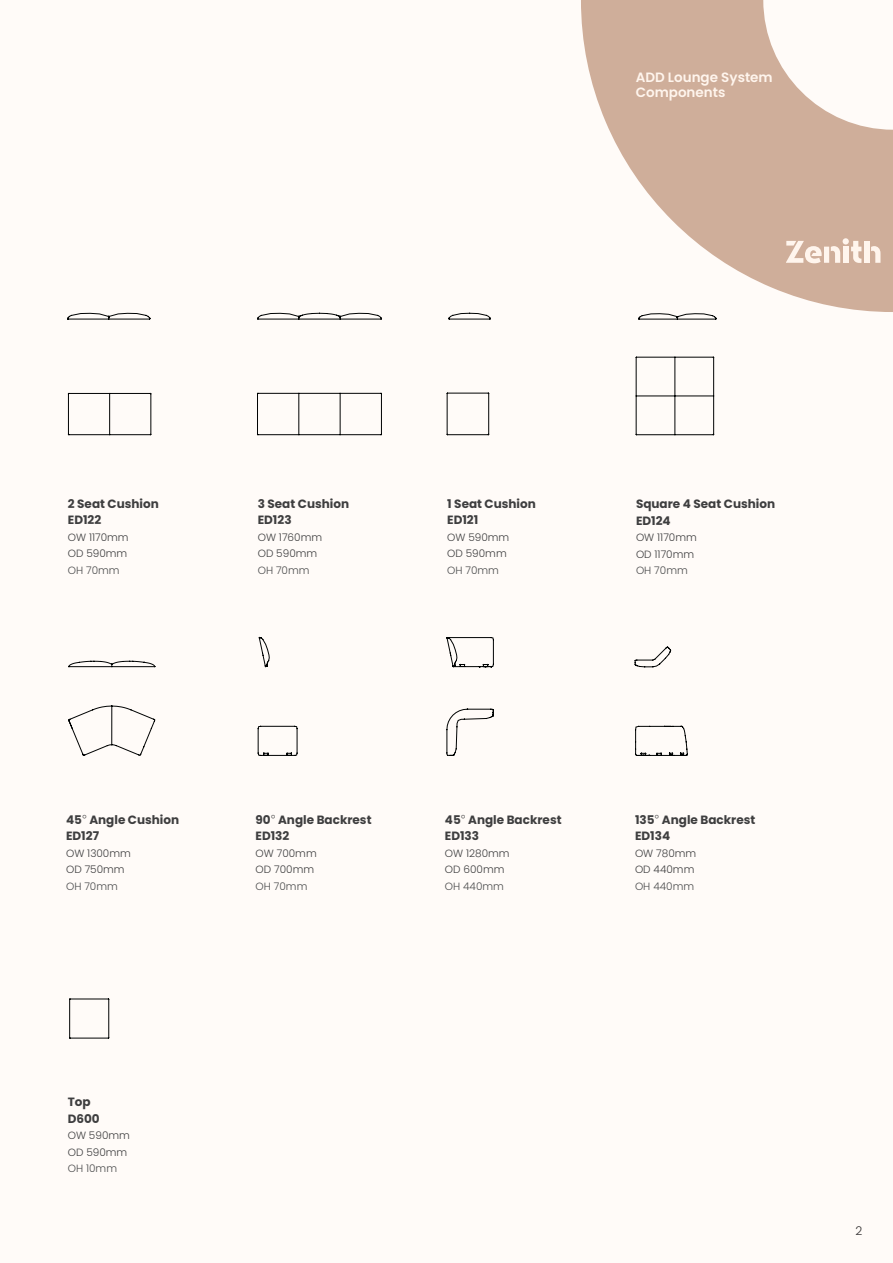
<style>
.page{position:relative;width:893px;height:1263px;background:#fffbf8}
.page>*{position:absolute;margin:0;border:0;box-sizing:border-box;transform-origin:0 0}
.PRODUCT_NAME_BOTTOM{font:600 13.5px "Poppins";color:#fff5ed}
.COPY{font:700 12px "Poppins";color:#3e3e3f}
.t1{font:300 12px "Poppins";color:#312f30}
.COPY-2{font:300 10.5px "Poppins";color:#3e3e3f}
.COPY-3{font:300 10.5px "Poppins";color:#4b4c4d}
.s1{font-family:"Futura LT Pro";font-weight:300}
</style>
<div class="page">
<svg style="left:581px;top:0;width:312px;height:312px;fill:#cfae9a"></svg>
<div style="left:843px;top:247px;width:5px;height:16px;background:#fff5ed"></div>
<div style="left:843px;top:238px;width:6px;height:7px;background:#fff5ed;border-radius:50%"></div>
<svg style="left:851px;top:241px;width:10px;height:23px"></svg>
<div style="left:864px;top:241px;width:5px;height:22px;background:#fff5ed"></div>
<svg style="left:871px;top:246px;width:9px;height:17px"></svg>
<svg style="left:786px;top:241px;width:54px;height:22px"></svg>
<svg style="left:68px;top:392px;width:84px;height:44px"></svg>
<svg style="left:67px;top:313px;width:84px;height:7px"></svg>
<svg style="left:257px;top:392px;width:125px;height:44px"></svg>
<svg style="left:257px;top:312px;width:125px;height:8px"></svg>
<svg style="left:446px;top:392px;width:44px;height:44px"></svg>
<svg style="left:448px;top:312px;width:43px;height:8px"></svg>
<svg style="left:635px;top:356px;width:79px;height:80px"></svg>
<svg style="left:638px;top:313px;width:79px;height:7px"></svg>
<svg style="left:68px;top:705px;width:87px;height:51px"></svg>
<svg style="left:68px;top:660px;width:88px;height:7px"></svg>
<svg style="left:257px;top:725px;width:41px;height:31px"></svg>
<svg style="left:258px;top:636px;width:12px;height:32px"></svg>
<svg style="left:446px;top:637px;width:48px;height:31px"></svg>
<svg style="left:446px;top:708px;width:48px;height:48px"></svg>
<svg style="left:635px;top:725px;width:53px;height:31px"></svg>
<svg style="left:634px;top:646px;width:37px;height:21px"></svg>
<svg style="left:69px;top:998px;width:41px;height:41px"></svg>
<p class="PRODUCT_NAME_BOTTOM" style="left:636px;top:70px;width:139px">ADD Lounge System</p>
<p class="PRODUCT_NAME_BOTTOM" style="left:636px;top:85px;width:91px">Components</p>
<p class="COPY" style="left:68px;top:496px;width:93px">2 Seat Cushion</p>
<p class="COPY" style="left:68px;top:513px;width:35px">ED122</p>
<p class="COPY-2" style="left:68px;top:531px;width:62px">OW 1170mm</p>
<p class="COPY-2" style="left:68px;top:547px;width:61px">OD 590mm</p>
<p class="COPY-3" style="left:68px;top:564px;width:53px">OH 70mm</p>
<p class="COPY" style="left:258px;top:496px;width:93px">3 Seat Cushion</p>
<p class="COPY" style="left:258px;top:513px;width:35px">ED123</p>
<p class="COPY-2" style="left:258px;top:531px;width:66px">OW 1760mm</p>
<p class="COPY-2" style="left:258px;top:547px;width:61px">OD 590mm</p>
<p class="COPY-3" style="left:258px;top:564px;width:53px">OH 70mm</p>
<p class="COPY" style="left:447px;top:496px;width:90px">1 Seat Cushion</p>
<p class="COPY" style="left:447px;top:513px;width:33px">ED121</p>
<p class="COPY-2" style="left:447px;top:531px;width:64px">OW 590mm</p>
<p class="COPY-2" style="left:447px;top:547px;width:61px">OD 590mm</p>
<p class="COPY-3" style="left:447px;top:564px;width:53px">OH 70mm</p>
<p class="COPY" style="left:636px;top:497px;width:141px">Square 4 Seat Cushion</p>
<p class="COPY" style="left:636px;top:513px;width:36px">ED124</p>
<p class="COPY-2" style="left:636px;top:531px;width:62px">OW 1170mm</p>
<p class="COPY-2" style="left:636px;top:548px;width:60px">OD 1170mm</p>
<p class="COPY-3" style="left:636px;top:564px;width:53px">OH 70mm</p>
<p class="COPY" style="left:66px;top:812px;width:115px">45<span class="s1">°</span> Angle Cushion</p>
<p class="COPY" style="left:66px;top:829px;width:34px">ED127</p>
<p class="COPY-2" style="left:66px;top:847px;width:66px">OW 1300mm</p>
<p class="COPY-2" style="left:66px;top:863px;width:60px">OD 750mm</p>
<p class="COPY-3" style="left:66px;top:880px;width:53px">OH 70mm</p>
<p class="COPY" style="left:256px;top:812px;width:117px">90<span class="s1">°</span> Angle Backrest</p>
<p class="COPY" style="left:256px;top:829px;width:35px">ED132</p>
<p class="COPY-2" style="left:256px;top:847px;width:63px">OW 700mm</p>
<p class="COPY-2" style="left:256px;top:863px;width:60px">OD 700mm</p>
<p class="COPY-3" style="left:256px;top:880px;width:53px">OH 70mm</p>
<p class="COPY" style="left:445px;top:812px;width:118px">45<span class="s1">°</span> Angle Backrest</p>
<p class="COPY" style="left:445px;top:829px;width:36px">ED133</p>
<p class="COPY-2" style="left:445px;top:847px;width:66px">OW 1280mm</p>
<p class="COPY-2" style="left:445px;top:863px;width:61px">OD 600mm</p>
<p class="COPY-3" style="left:445px;top:880px;width:61px">OH 440mm</p>
<p class="COPY" style="left:635px;top:812px;width:122px">135<span class="s1">°</span> Angle Backrest</p>
<p class="COPY" style="left:635px;top:829px;width:37px">ED134</p>
<p class="COPY-2" style="left:635px;top:847px;width:63px">OW 780mm</p>
<p class="COPY-2" style="left:635px;top:863px;width:61px">OD 440mm</p>
<p class="COPY-3" style="left:635px;top:880px;width:61px">OH 440mm</p>
<p class="COPY" style="left:68px;top:1095px;width:24px">Top</p>
<p class="COPY" style="left:68px;top:1112px;width:34px">D600</p>
<p class="COPY-2" style="left:68px;top:1129px;width:64px">OW 590mm</p>
<p class="COPY-2" style="left:68px;top:1146px;width:61px">OD 590mm</p>
<p class="COPY-3" style="left:68px;top:1162px;width:51px">OH 10mm</p>
<p class="t1" style="left:856px;top:1224px;width:8px">2</p>
</div>
